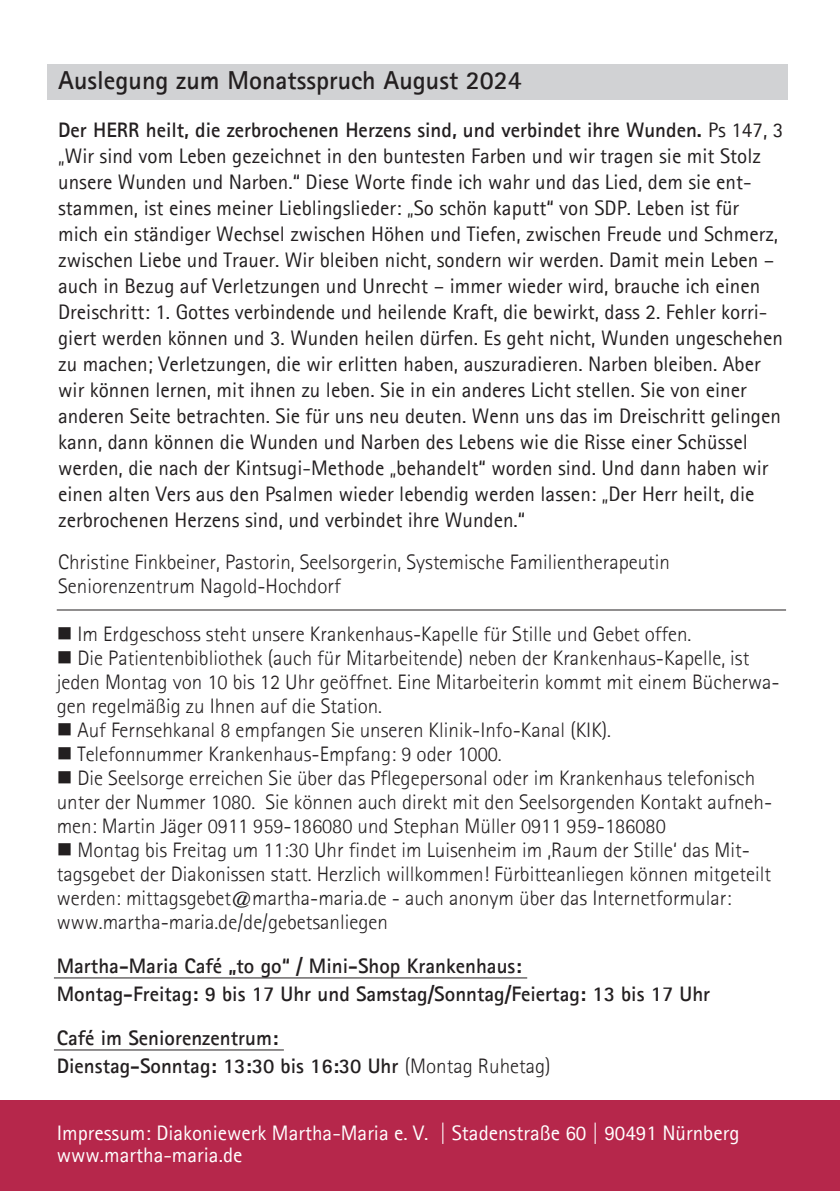
<style>
.page{position:relative;width:840px;height:1191px;background:#fff}
.page>*{position:absolute;margin:0;border:0;box-sizing:border-box;transform-origin:0 0}
.t1{font:700 26px "Agfa Rotis Sans Serif";color:#231f20}
.t2{font:21px/26px "Agfa Rotis Sans Serif";color:#231f20}
.t3{font:300 21px/24px "Agfa Rotis Sans Serif";color:#231f20}
.t4{font:700 21px/28px "Agfa Rotis Sans Serif";color:#231f20}
.t5{font:21px/22px "Agfa Rotis Sans Serif";color:#fff}
.s1{font-weight:700}
.s2{font-weight:300}
</style>
<div class="page">
<div style="left:0;top:1100px;width:839px;height:91px;background:#b6274b"></div>
<hr style="left:57px;top:609px;width:728px;height:1px;background:#231f20">
<hr style="left:54px;top:977px;width:473px;height:1px;background:#231f20">
<hr style="left:54px;top:1049px;width:230px;height:1px;background:#231f20">
<div style="left:47px;top:65px;width:740px;height:35px;background:#d1d2d4"></div>
<p class="t1" style="left:58px;top:63px;width:465px">Auslegung zum Monatsspruch August 2024</p>
<p class="t2" style="left:58px;top:116px;width:726px"><span class="s1">Der HERR heilt, die zerbrochenen Herzens sind, und verbindet ihre Wunden.</span> Ps 147, 3 „Wir sind vom Leben gezeichnet in den buntesten Farben und wir tragen sie mit Stolz unsere Wunden und Narben.“ Diese Worte finde ich wahr und das Lied, dem sie ent&shy;stammen, ist eines meiner Lieblingslieder: „So schön kaputt“ von SDP. Leben ist für mich ein ständiger Wechsel zwischen Höhen und Tiefen, zwischen Freude und Schmerz, zwischen Liebe und Trauer. Wir bleiben nicht, sondern wir werden. Damit mein Leben – auch in Bezug auf Verletzungen und Unrecht – immer wieder wird, brauche ich einen Dreischritt: 1. Gottes verbindende und heilende Kraft, die bewirkt, dass 2. Fehler korri&shy;giert werden können und 3. Wunden heilen dürfen. Es geht nicht, Wunden ungeschehen zu machen; Verletzungen, die wir erlitten haben, auszuradieren. Narben bleiben. Aber wir können lernen, mit ihnen zu leben. Sie in ein anderes Licht stellen. Sie von einer anderen Seite betrachten. Sie für uns neu deuten. Wenn uns das im Dreischritt gelingen kann, dann können die Wunden und Narben des Lebens wie die Risse einer Schüssel werden, die nach der Kintsugi-Methode „behandelt“ worden sind. Und dann haben wir einen alten Vers aus den Psalmen wieder lebendig werden lassen: „Der Herr heilt, die zerbrochenen Herzens sind, und verbindet ihre Wunden.“</p>
<p class="t3" style="left:58px;top:549px;width:613px">Christine Finkbeiner, Pastorin, Seelsorgerin, Systemische Familientherapeutin<br>Seniorenzentrum Nagold-Hochdorf</p>
<p class="t3" style="left:77px;top:621px;width:615px">Im Erdgeschoss steht unsere Krankenhaus-Kapelle für Stille und Gebet offen.</p>
<p class="t3" style="left:77px;top:645px;width:673px">Die Patientenbibliothek (auch für Mitarbeitende) neben der Krankenhaus-Kapelle, ist</p>
<p class="t3" style="left:57px;top:669px;width:724px">jeden Montag von 10 bis 12 Uhr geöffnet. Eine Mitarbeiterin kommt mit einem Bücherwa-</p>
<p class="t3" style="left:57px;top:693px;width:327px">gen regelmäßig zu Ihnen auf die Station.</p>
<p class="t3" style="left:77px;top:717px;width:535px">Auf Fernsehkanal 8 empfangen Sie unseren Klinik-Info-Kanal (KIK).</p>
<p class="t3" style="left:77px;top:741px;width:425px">Telefonnummer Krankenhaus-Empfang: 9 oder 1000.</p>
<p class="t3" style="left:77px;top:765px;width:678px">Die Seelsorge erreichen Sie über das Pflegepersonal oder im Krankenhaus telefonisch</p>
<p class="t3" style="left:57px;top:789px;width:716px">unter der Nummer 1080. Sie können auch direkt mit den Seelsorgenden Kontakt aufneh-</p>
<p class="t3" style="left:57px;top:813px;width:610px">men: Martin Jäger 0911 959-186080 und Stephan Müller 0911 959-186080</p>
<p class="t3" style="left:77px;top:837px;width:673px">Montag bis Freitag um 11:30 Uhr findet im Luisenheim im ‚Raum der Stille‘ das Mit-</p>
<p class="t3" style="left:57px;top:861px;width:715px">tagsgebet der Diakonissen statt. Herzlich willkommen! Fürbitteanliegen können mitgeteilt</p>
<p class="t3" style="left:57px;top:885px;width:675px">werden: mittagsgebet@martha-maria.de - auch anonym über das Internetformular:</p>
<p class="t3" style="left:57px;top:909px;width:332px">www.martha-maria.de/de/gebetsanliegen</p>
<p class="t4" style="left:57px;top:951px;width:654px">Martha-Maria Café „to go“ / Mini-Shop Krankenhaus:<br>Montag-Freitag: 9 bis 17 Uhr und Samstag/Sonntag/Feiertag: 13 bis 17 Uhr</p>
<p class="t4" style="left:57px;top:1023px;width:495px">Café im Seniorenzentrum:<br>Dienstag-Sonntag: 13:30 bis 16:30 Uhr <span class="s2">(Montag Ruhetag)</span></p>
<p class="t5" style="left:57px;top:1121px;width:683px">Impressum: Diakoniewerk Martha-Maria e. V. | Stadenstraße 60 | 90491 Nürnberg www.martha-maria.de</p>
</div>
